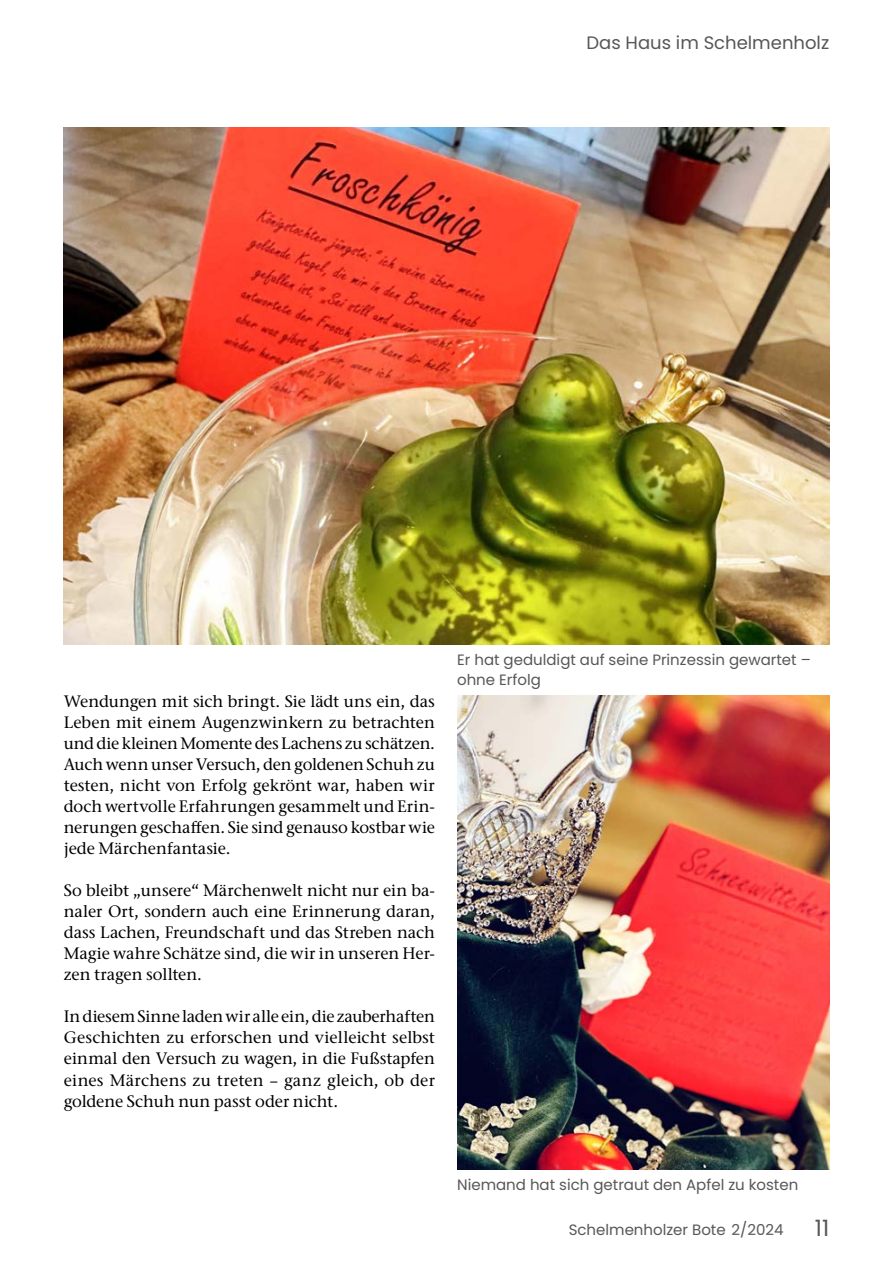
<style>
.page{position:relative;width:893px;height:1263px;background:#fff}
.page>*{position:absolute;margin:0;border:0;box-sizing:border-box;transform-origin:0 0}
.t1{font:22.5px "Poppins";color:#575756}
.t2{font:18px "Poppins";color:#575756}
.t3{font:500 16.5px/21px "Stone Serif ITC Pro";color:#000;text-align:justify}
.t4{font:15px/19.8px "Poppins";color:#575756}
</style>
<div class="page">
<img style="left:64px;top:128px;width:765px;height:516px">
<img style="left:457px;top:695px;width:372px;height:474px">
<p class="t2" style="left:586px;top:32px;width:244px">Das Haus im Schelmenholz</p>
<p class="t3" style="left:64px;top:691px;width:373px">Wendungen mit sich bringt. Sie lädt uns ein, das Leben mit einem Augenzwinkern zu betrachten und die kleinen Momente des Lachens zu schätzen.<br>Auch wenn unser Versuch, den goldenen Schuh zu testen, nicht von Erfolg gekrönt war, haben wir doch wertvolle Erfahrungen gesammelt und Erin&shy;nerungen geschaffen. Sie sind genauso kostbar wie jede Märchenfantasie.</p>
<p class="t3" style="left:64px;top:880px;width:373px">So bleibt „unsere“ Märchenwelt nicht nur ein ba&shy;naler Ort, sondern auch eine Erinnerung daran, dass Lachen, Freundschaft und das Streben nach Magie wahre Schätze sind, die wir in unseren Her&shy;zen tragen sollten.</p>
<p class="t3" style="left:64px;top:1006px;width:373px">In diesem Sinne laden wir alle ein, die zauberhaften Geschichten zu erforschen und vielleicht selbst einmal den Versuch zu wagen, in die Fußstapfen eines Märchens zu treten – ganz gleich, ob der goldene Schuh nun passt oder nicht.</p>
<p class="t4" style="left:457px;top:650px;width:355px">Er hat geduldigt auf seine Prinzessin gewartet – ohne Erfolg</p>
<p class="t4" style="left:457px;top:1175px;width:343px">Niemand hat sich getraut den Apfel zu kosten</p>
<p class="t4" style="left:569px;top:1220px;width:216px">Schelmenholzer Bote 2/2024</p>
<h1 class="t1" style="left:815px;top:1214px;width:16px">11</h1>
</div>
